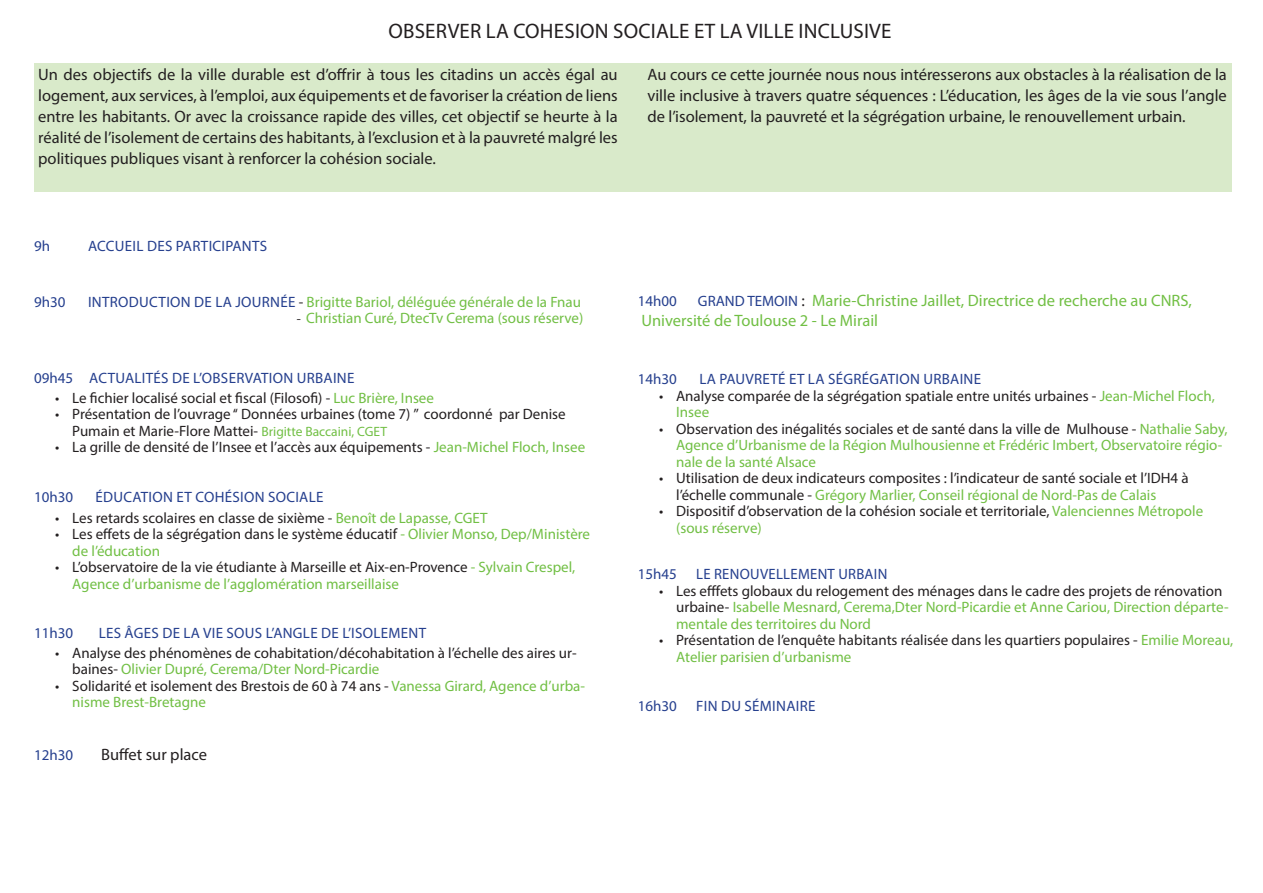
<style>
.page{position:relative;width:1263px;height:893px;background:#fff}
.page>*{position:absolute;margin:0;border:0;box-sizing:border-box;transform-origin:0 0}
.t1{font:21px "Myriad Pro";letter-spacing:.01em;color:#231f20}
.t2{font:16.5px/21px "Myriad Pro";color:#231f20;text-align:justify}
.t3{font:16.5px "Myriad Pro";color:#71bf44}
.t4{font:15px/16.5px "Myriad Pro";color:#231f20}
.t5{font:15px/16.5px "Myriad Pro";color:#71bf44}
.t6{font:15px "Myriad Pro";letter-spacing:.02em;color:#253f8e}
.s1{color:#253f8e}
.s2{color:#231f20}
.s3{font-family:"Minion Pro";color:#231f20}
.s4{color:#71bf44}
.s5{font-size:13.5px;color:#71bf44}
.s6{font-size:15px;color:#253f8e}
</style>
<div class="page">
<div style="left:34px;top:64px;width:1197px;height:128px;background:#d9eaca"></div>
<p class="t1" style="left:388px;top:18px;width:504px">OBSERVER LA COHESION SOCIALE ET LA VILLE INCLUSIVE</p>
<p class="t2" style="left:38px;top:64px;width:581px">Un des objectifs de la ville durable est d’offrir à tous les citadins un accès égal au logement, aux services, à l’emploi, aux équipements et de favoriser la création de liens entre les habitants. Or avec la croissance rapide des villes, cet objectif se heurte à la réalité de l’isolement de certains des habitants, à l’exclusion et à la pauvreté malgré les politiques publiques visant à renforcer la cohésion sociale.</p>
<p class="t2" style="left:647px;top:64px;width:581px">Au cours ce cette journée nous nous intéresserons aux obstacles à la réalisation de la ville inclusive à travers quatre séquences : L’éducation, les âges de la vie sous l’angle de l’isolement, la pauvreté et la ségrégation urbaine, le renouvellement urbain.</p>
<p class="t6" style="left:34px;top:237px;width:18px">9h</p>
<p class="t6" style="left:88px;top:237px;width:181px">ACCUEIL DES PARTICIPANTS</p>
<p class="t6" style="left:34px;top:292px;width:33px">9h30</p>
<p class="t5" style="left:88px;top:293px;width:495px"><span class="s1">INTRODUCTION DE LA JOURNÉE</span> <span class="s2">-</span> Brigitte Bariol, déléguée générale de la Fnau</p>
<p class="t5" style="left:296px;top:310px;width:289px"><span class="s3">-</span> Christian Curé, DtecTv Cerema (sous réserve)</p>
<p class="t6" style="left:34px;top:369px;width:322px">09h45 ACTUALITÉS DE L’OBSERVATION URBAINE</p>
<p class="t4" style="left:55px;top:389px;width:380px">• Le fichier localisé social et fiscal (Filosofi) - <span class="s4">Luc Brière, Insee</span></p>
<p class="t4" style="left:72px;top:406px;width:495px;text-indent:-17px">• Présentation de l’ouvrage ‘‘ Données urbaines (tome 7) ’’ coordonné par Denise<br>Pumain et Marie-Flore Mattei- <span class="s5">Brigitte Baccaini, CGET</span></p>
<p class="t4" style="left:55px;top:439px;width:531px">• La grille de densité de l’Insee et l’accès aux équipements - <span class="s4">Jean-Michel Floch, Insee</span></p>
<p class="t6" style="left:34px;top:487px;width:41px">10h30</p>
<p class="t6" style="left:96px;top:487px;width:229px">ÉDUCATION ET COHÉSION SOCIALE</p>
<p class="t4" style="left:55px;top:509px;width:434px">• Les retards scolaires en classe de sixième - <span class="s4">Benoît de Lapasse, CGET</span></p>
<p class="t4" style="left:72px;top:526px;width:519px;text-indent:-17px">• Les effets de la ségrégation dans le système éducatif <span class="s4">- Olivier Monso, Dep/Ministère de l’éducation</span></p>
<p class="t5" style="left:72px;top:559px;width:504px;text-indent:-17px"><span class="s2">• L’observatoire de la vie étudiante à Marseille et Aix-en-Provence</span> - Sylvain Crespel,<br>Agence d’urbanisme de l’agglomération marseillaise</p>
<p class="t6" style="left:34px;top:624px;width:41px">11h30</p>
<p class="t6" style="left:99px;top:624px;width:329px">LES ÂGES DE LA VIE SOUS L’ANGLE DE L’ISOLEMENT</p>
<p class="t4" style="left:72px;top:644px;width:506px;text-indent:-17px">• Analyse des phénomènes de cohabitation/décohabitation à l’échelle des aires ur&shy;baines- <span class="s4">Olivier Dupré, Cerema/Dter Nord-Picardie</span></p>
<p class="t5" style="left:72px;top:677px;width:514px;text-indent:-17px"><span class="s2">• Solidarité et isolement des Brestois de 60 à 74 ans -</span> Vanessa Girard, Agence d’urba&shy;nisme Brest-Bretagne</p>
<p class="t6" style="left:34px;top:745px;width:41px">12h30</p>
<p class="t2" style="left:101px;top:743px;width:107px">Buffet sur place</p>
<p class="t6" style="left:638px;top:292px;width:41px">14h00</p>
<p class="t3" style="left:698px;top:290px;width:495px"><span class="s6">GRAND TEMOIN</span> <span class="s2">:</span> Marie-Christine Jaillet, Directrice de recherche au CNRS,</p>
<p class="t3" style="left:641px;top:310px;width:238px">Université de Toulouse 2 - Le Mirail</p>
<p class="t6" style="left:638px;top:370px;width:41px">14h30</p>
<p class="t6" style="left:699px;top:370px;width:283px">LA PAUVRETÉ ET LA SÉGRÉGATION URBAINE</p>
<p class="t4" style="left:676px;top:387px;width:540px;text-indent:-17px">• Analyse comparée de la ségrégation spatiale entre unités urbaines - <span class="s4">Jean-Michel Floch,<br>Insee</span></p>
<p class="t5" style="left:676px;top:420px;width:553px;text-indent:-17px"><span class="s2">• Observation des inégalités sociales et de santé dans la ville de Mulhouse -</span> Nathalie Saby,<br>Agence d’Urbanisme de la Région Mulhousienne et Frédéric Imbert, Observatoire régio&shy;nale de la santé Alsace</p>
<p class="t4" style="left:676px;top:470px;width:514px;text-indent:-17px">• Utilisation de deux indicateurs composites : l’indicateur de santé sociale et l’IDH4 à l’échelle communale - <span class="s4">Grégory Marlier, Conseil régional de Nord-Pas de Calais</span></p>
<p class="t4" style="left:676px;top:503px;width:528px;text-indent:-17px">• Dispositif d’observation de la cohésion sociale et territoriale, <span class="s4">Valenciennes Métropole (sous réserve)</span></p>
<p class="t6" style="left:638px;top:565px;width:41px">15h45</p>
<p class="t6" style="left:696px;top:565px;width:193px">LE RENOUVELLEMENT URBAIN</p>
<p class="t5" style="left:676px;top:582px;width:554px;text-indent:-17px"><span class="s2">• Les efffets globaux du relogement des ménages dans le cadre des projets de rénovation urbaine-</span> Isabelle Mesnard, Cerema,Dter Nord-Picardie et Anne Cariou, Direction départe&shy;mentale des territoires du Nord</p>
<p class="t4" style="left:676px;top:632px;width:559px;text-indent:-17px">• Présentation de l’enquête habitants réalisée dans les quartiers populaires - <span class="s4">Emilie Moreau,<br>Atelier parisien d’urbanisme</span></p>
<p class="t6" style="left:638px;top:697px;width:41px">16h30</p>
<p class="t6" style="left:696px;top:697px;width:121px">FIN DU SÉMINAIRE</p>
</div>
